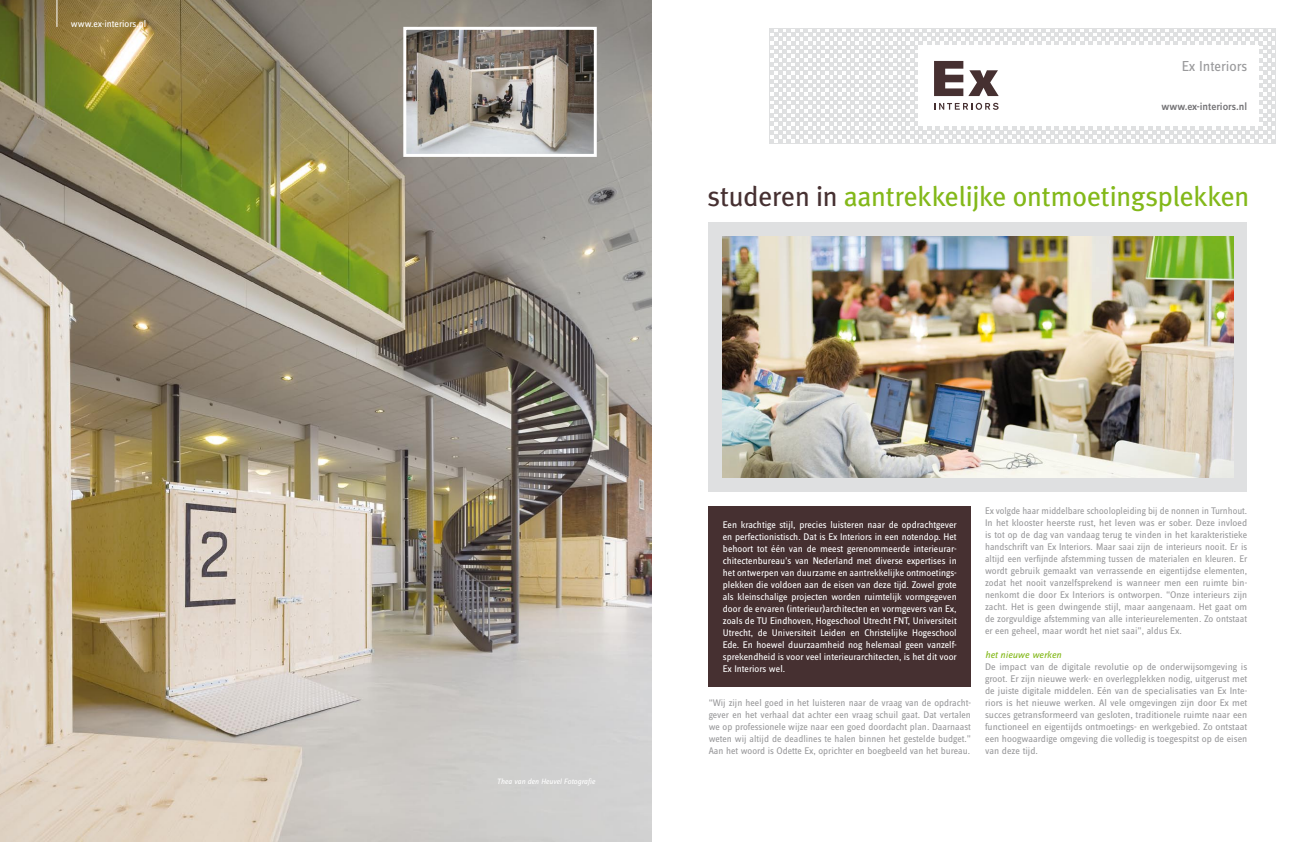
<style>
.page{position:relative;width:1304px;height:842px;background:#fff}
.page>*{position:absolute;margin:0;border:0;box-sizing:border-box;transform-origin:0 0}
.t1{font:27.7px "Meta Plus";letter-spacing:-.01em;color:#83b819}
.t2{font:15px "Zine Sans Dis";color:#9a9a9c}
.t3{font:500 11px "Zine Sans Dis";color:#757477}
.t4{font:10px/12px "Zine Sans Dis";color:#9a9a9c;text-align:justify}
.t5{font:10px/12px "Zine Sans Dis";color:#fff;text-align:justify}
.t6{font:italic 10px "Zine Sans Dis";letter-spacing:-.01em;color:#83b819;scale:1.04 1}
.t7{font:italic 8px "Zine Sans Dis";color:#fff}
.s1{color:#463031}
</style>
<div class="page">
<div style="left:709px;top:223px;width:538px;height:269px;background:#dfe0e1"></div>
<img style="left:0;top:0;width:652px;height:842px">
<div style="left:709px;top:506px;width:262px;height:181px;background:#463031"></div>
<svg style="left:57px;top:0;width:1px;height:27px"></svg>
<svg style="left:770px;top:28px;width:506px;height:115px"></svg>
<img style="left:407px;top:31px;width:186px;height:122px">
<div style="left:403px;top:27px;width:194px;height:130px;border:3px solid #fff"></div>
<img style="left:723px;top:237px;width:510px;height:241px">
<p class="t5" style="left:71px;top:18px;width:77px">www.ex-interiors.nl</p>
<h2 class="t2" style="left:1182px;top:59px;width:67px">Ex Interiors</h2>
<p class="t3" style="left:1161px;top:101px;width:87px">www.ex-interiors.nl</p>
<h1 class="t1" style="left:707px;top:181px;width:543px"><span class="s1">studeren in</span> aantrekkelijke ontmoetingsplekken</h1>
<p class="t7" style="left:497px;top:778px;width:100px">Thea van den Heuvel Fotografie</p>
<p class="t5" style="left:723px;top:519px;width:235px">Een krachtige stijl, precies luisteren naar de opdrachtgever en perfectionistisch. Dat is Ex Interiors in een notendop. Het behoort tot één van de meest gerenommeerde interieurar&shy;chitectenbureau’s van Nederland met diverse expertises in het ontwerpen van duurzame en aantrekkelijke ontmoetings&shy;plekken die voldoen aan de eisen van deze tijd. Zowel grote als kleinschalige projecten worden ruimtelijk vormgegeven door de ervaren (interieur)architecten en vormgevers van Ex, zoals de TU Eindhoven, Hogeschool Utrecht FNT, Universiteit Utrecht, de Universiteit Leiden en Christelijke Hogeschool Ede. En hoewel duurzaamheid nog helemaal geen vanzelf&shy;sprekendheid is voor veel interieurarchitecten, is het dit voor Ex Interiors wel.</p>
<p class="t4" style="left:709px;top:697px;width:264px">“Wij zijn heel goed in het luisteren naar de vraag van de opdracht&shy;gever en het verhaal dat achter een vraag schuil gaat. Dat vertalen we op professionele wijze naar een goed doordacht plan. Daarnaast weten wij altijd de deadlines te halen binnen het gestelde budget.” Aan het woord is Odette Ex, oprichter en boegbeeld van het bureau.</p>
<p class="t4" style="left:985px;top:505px;width:264px">Ex volgde haar middelbare schoolopleiding bij de nonnen in Turnhout.<br>In het klooster heerste rust, het leven was er sober. Deze invloed is tot op de dag van vandaag terug te vinden in het karakteristieke handschrift van Ex Interiors. Maar saai zijn de interieurs nooit. Er is altijd een verfijnde afstemming tussen de materialen en kleuren. Er wordt gebruik gemaakt van verrassende en eigentijdse elementen, zodat het nooit vanzelfsprekend is wanneer men een ruimte bin&shy;nenkomt die door Ex Interiors is ontworpen. “Onze interieurs zijn zacht. Het is geen dwingende stijl, maar aangenaam. Het gaat om de zorgvuldige afstemming van alle interieurelementen. Zo ontstaat er een geheel, maar wordt het niet saai”, aldus Ex.</p>
<p class="t6" style="left:985px;top:650px;width:75px">het nieuwe werken</p>
<p class="t4" style="left:985px;top:661px;width:264px">De impact van de digitale revolutie op de onderwijsomgeving is groot. Er zijn nieuwe werk- en overlegplekken nodig, uitgerust met de juiste digitale middelen. Eén van de specialisaties van Ex Inte&shy;riors is het nieuwe werken. Al vele omgevingen zijn door Ex met succes getransformeerd van gesloten, traditionele ruimte naar een functioneel en eigentijds ontmoetings- en werkgebied. Zo ontstaat een hoogwaardige omgeving die volledig is toegespitst op de eisen van deze tijd.</p>
</div>
